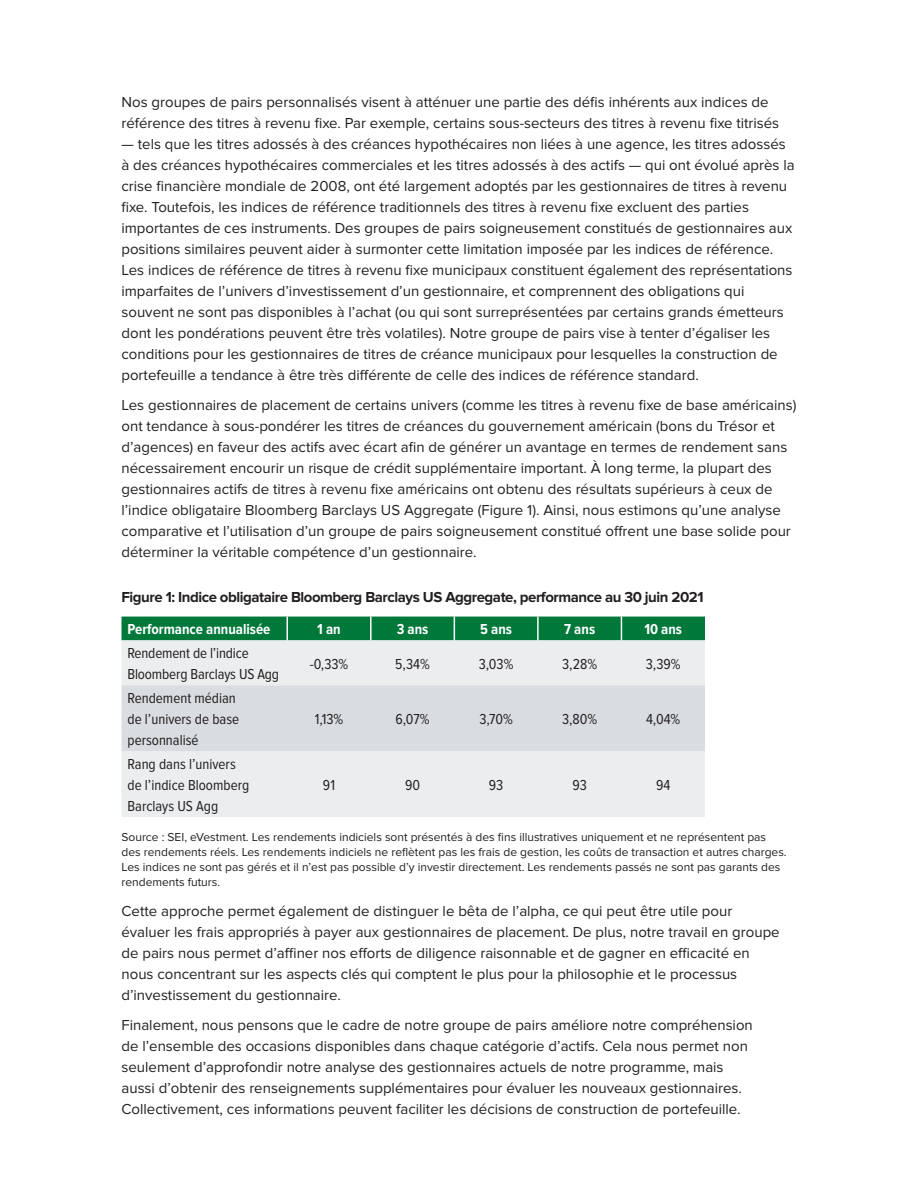
<style>
.page{position:relative;width:918px;height:1188px;background:#fff}
.page>*{position:absolute;margin:0;border:0;box-sizing:border-box;transform-origin:0 0}
.Body_Copy__10pt__R{font:15px/21px "Proxima Nova";color:#231f20}
.Body_Copy__10pt__R-2{font:15px/21px "Proxima Nova Cond";color:#231f20}
.Exhibit{font:700 15px "Proxima Nova";letter-spacing:-.03em;color:#231f20}
.Body_Copy__10pt__R-3{font:700 15px "Proxima Nova Cond";color:#fff}
.source{font:12px/15px "Proxima Nova";color:#231f20}
</style>
<div class="page">
<div style="left:122px;top:640px;width:583px;height:177px;background:#ebedef"></div>
<div style="left:122px;top:685px;width:583px;height:66px;background:#d9dce0"></div>
<div style="left:122px;top:617px;width:583px;height:23px;background:#00783a"></div>
<p class="Body_Copy__10pt__R" style="left:122px;top:92px;width:659px">Nos groupes de pairs personnalisés visent à atténuer une partie des défis inhérents aux indices de référence des titres à revenu fixe. Par exemple, certains sous-secteurs des titres à revenu fixe titrisés</p>
<p class="Body_Copy__10pt__R" style="left:122px;top:134px;width:675px">— tels que les titres adossés à des créances hypothécaires non liées à une agence, les titres adossés à des créances hypothécaires commerciales et les titres adossés à des actifs — qui ont évolué après la crise financière mondiale de 2008, ont été largement adoptés par les gestionnaires de titres à revenu fixe. Toutefois, les indices de référence traditionnels des titres à revenu fixe excluent des parties importantes de ces instruments. Des groupes de pairs soigneusement constitués de gestionnaires aux positions similaires peuvent aider à surmonter cette limitation imposée par les indices de référence.<br>Les indices de référence de titres à revenu fixe municipaux constituent également des représentations imparfaites de l’univers d’investissement d’un gestionnaire, et comprennent des obligations qui souvent ne sont pas disponibles à l’achat (ou qui sont surreprésentées par certains grands émetteurs dont les pondérations peuvent être très volatiles). Notre groupe de pairs vise à tenter d’égaliser les conditions pour les gestionnaires de titres de créance municipaux pour lesquelles la construction de portefeuille a tendance à être très différente de celle des indices de référence standard.</p>
<p class="Body_Copy__10pt__R" style="left:122px;top:394px;width:677px">Les gestionnaires de placement de certains univers (comme les titres à revenu fixe de base américains) ont tendance à sous-pondérer les titres de créances du gouvernement américain (bons du Trésor et d’agences) en faveur des actifs avec écart afin de générer un avantage en termes de rendement sans nécessairement encourir un risque de crédit supplémentaire important. À long terme, la plupart des gestionnaires actifs de titres à revenu fixe américains ont obtenu des résultats supérieurs à ceux de l’indice obligataire Bloomberg Barclays US Aggregate (Figure 1). Ainsi, nous estimons qu’une analyse comparative et l’utilisation d’un groupe de pairs soigneusement constitué offrent une base solide pour déterminer la véritable compétence d’un gestionnaire.</p>
<p class="Exhibit" style="left:122px;top:588px;width:584px">Figure 1: Indice obligataire Bloomberg Barclays US Aggregate, performance au 30 juin 2021</p>
<p class="Body_Copy__10pt__R-3" style="left:128px;top:621px;width:144px">Performance annualisée</p>
<p class="Body_Copy__10pt__R-3" style="left:317px;top:621px;width:25px">1 an</p>
<p class="Body_Copy__10pt__R-3" style="left:397px;top:621px;width:33px">3 ans</p>
<p class="Body_Copy__10pt__R-3" style="left:480px;top:621px;width:33px">5 ans</p>
<p class="Body_Copy__10pt__R-3" style="left:564px;top:621px;width:33px">7 ans</p>
<p class="Body_Copy__10pt__R-3" style="left:644px;top:621px;width:39px">10 ans</p>
<p class="Body_Copy__10pt__R-2" style="left:128px;top:643px;width:153px">Rendement de l’indice<br>Bloomberg Barclays US Agg</p>
<p class="Body_Copy__10pt__R-2" style="left:310px;top:654px;width:40px">-0,33%</p>
<p class="Body_Copy__10pt__R-2" style="left:395px;top:654px;width:36px">5,34%</p>
<p class="Body_Copy__10pt__R-2" style="left:479px;top:654px;width:36px">3,03%</p>
<p class="Body_Copy__10pt__R-2" style="left:562px;top:654px;width:36px">3,28%</p>
<p class="Body_Copy__10pt__R-2" style="left:646px;top:654px;width:36px">3,39%</p>
<p class="Body_Copy__10pt__R-2" style="left:128px;top:688px;width:113px">Rendement médian de l’univers de base personnalisé</p>
<p class="Body_Copy__10pt__R-2" style="left:315px;top:709px;width:30px">1,13%</p>
<p class="Body_Copy__10pt__R-2" style="left:395px;top:709px;width:36px">6,07%</p>
<p class="Body_Copy__10pt__R-2" style="left:479px;top:709px;width:35px">3,70%</p>
<p class="Body_Copy__10pt__R-2" style="left:562px;top:709px;width:37px">3,80%</p>
<p class="Body_Copy__10pt__R-2" style="left:646px;top:709px;width:36px">4,04%</p>
<p class="Body_Copy__10pt__R-2" style="left:128px;top:754px;width:123px">Rang dans l’univers de l’indice Bloomberg<br>Barclays US Agg</p>
<p class="Body_Copy__10pt__R-2" style="left:323px;top:775px;width:14px">91</p>
<p class="Body_Copy__10pt__R-2" style="left:405px;top:775px;width:17px">90</p>
<p class="Body_Copy__10pt__R-2" style="left:489px;top:775px;width:16px">93</p>
<p class="Body_Copy__10pt__R-2" style="left:572px;top:775px;width:16px">93</p>
<p class="Body_Copy__10pt__R-2" style="left:656px;top:775px;width:16px">94</p>
<p class="source" style="left:122px;top:830px;width:667px">Source : SEI, eVestment. Les rendements indiciels sont présentés à des fins illustratives uniquement et ne représentent pas des rendements réels. Les rendements indiciels ne reflètent pas les frais de gestion, les coûts de transaction et autres charges.<br>Les indices ne sont pas gérés et il n’est pas possible d’y investir directement. Les rendements passés ne sont pas garants des rendements futurs.</p>
<p class="Body_Copy__10pt__R" style="left:122px;top:901px;width:660px">Cette approche permet également de distinguer le bêta de l’alpha, ce qui peut être utile pour évaluer les frais appropriés à payer aux gestionnaires de placement. De plus, notre travail en groupe de pairs nous permet d’affiner nos efforts de diligence raisonnable et de gagner en efficacité en nous concentrant sur les aspects clés qui comptent le plus pour la philosophie et le processus d’investissement du gestionnaire.</p>
<p class="Body_Copy__10pt__R" style="left:122px;top:1014px;width:633px">Finalement, nous pensons que le cadre de notre groupe de pairs améliore notre compréhension de l’ensemble des occasions disponibles dans chaque catégorie d’actifs. Cela nous permet non seulement d’approfondir notre analyse des gestionnaires actuels de notre programme, mais aussi d’obtenir des renseignements supplémentaires pour évaluer les nouveaux gestionnaires.<br>Collectivement, ces informations peuvent faciliter les décisions de construction de portefeuille.</p>
</div>
